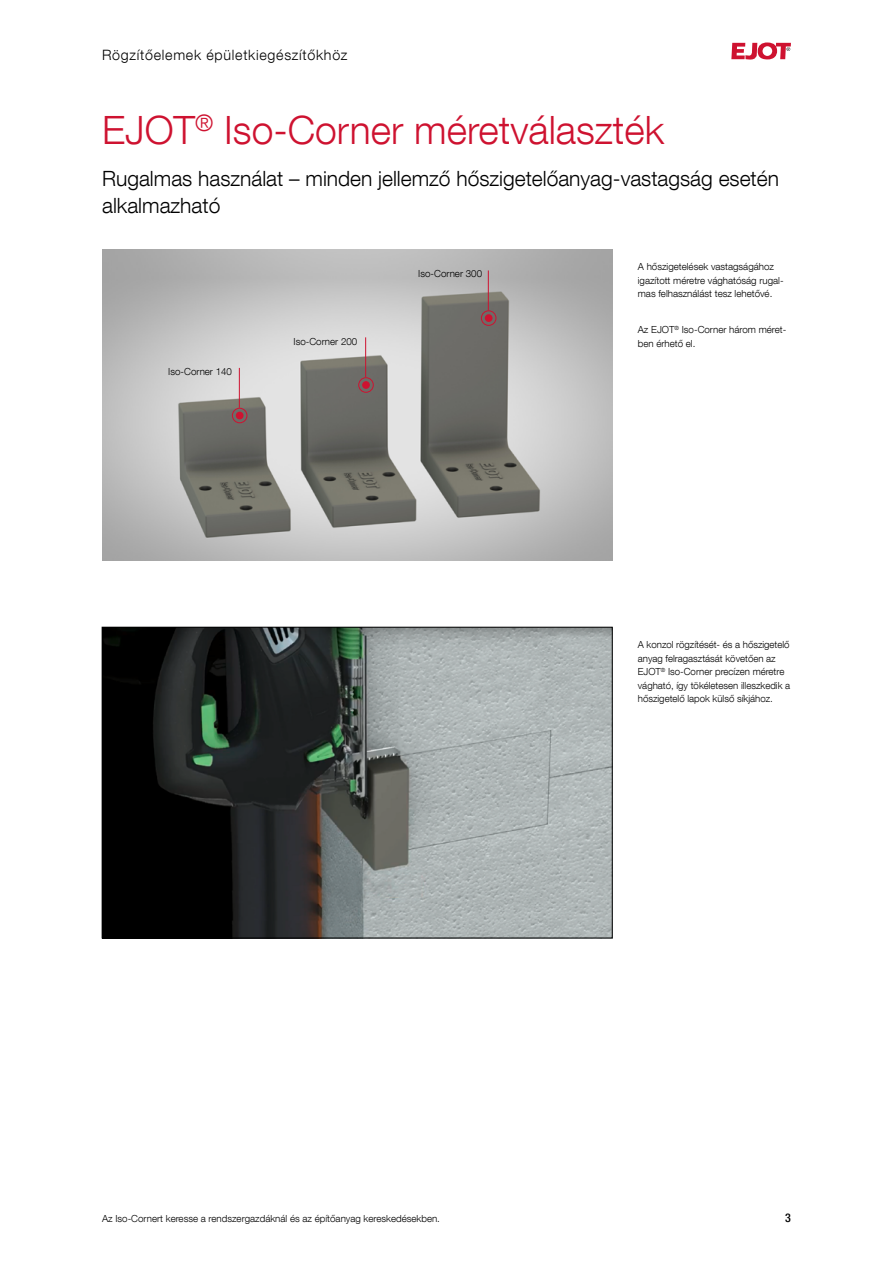
<style>
.page{position:relative;width:893px;height:1263px;background:#fff}
.page>*{position:absolute;margin:0;border:0;box-sizing:border-box;transform-origin:0 0}
.t1{font:300 39px "Helvetica Neue LT Com";color:#ce1230}
.t2{font:300 21px/27px "Helvetica Neue LT Com";color:#000}
.t3{font:300 14.25px "Helvetica Neue LT Com";letter-spacing:.05em;color:#000}
.t4{font:500 condensed 12px "Helvetica Neue LT Com";color:#000}
.t5{font:300 9.75px/13.5px "Helvetica Neue LT Com";color:#000}
</style>
<div class="page">
<svg style="left:731px;top:42px;width:60px;height:18px"></svg>
<img style="left:104px;top:629px;width:506px;height:307px">
<div style="left:102px;top:627px;width:510px;height:311px;border:1px solid #000"></div>
<img style="left:102px;top:249px;width:510px;height:311px">
<hr style="left:239px;top:368px;width:1px;height:40px;background:#ce1230">
<div style="left:232px;top:408px;width:15px;height:15px;border:1px solid #ce1230;border-radius:50%"></div>
<div style="left:236px;top:412px;width:8px;height:7px;background:#ce1230;border-radius:50%"></div>
<hr style="left:365px;top:337px;width:1px;height:40px;background:#ce1230">
<div style="left:358px;top:377px;width:16px;height:16px;border:1px solid #ce1230;border-radius:50%"></div>
<div style="left:362px;top:381px;width:8px;height:8px;background:#ce1230;border-radius:50%"></div>
<hr style="left:488px;top:270px;width:1px;height:40px;background:#ce1230">
<div style="left:481px;top:310px;width:15px;height:16px;border:1px solid #ce1230;border-radius:50%"></div>
<div style="left:485px;top:314px;width:8px;height:8px;background:#ce1230;border-radius:50%"></div>
<h3 class="t3" style="left:102px;top:46px;width:247px">Rögzítőelemek épületkiegészítőkhöz</h3>
<h1 class="t1" style="left:102px;top:106px;width:564px">EJOT<sup>®</sup> Iso-Corner méretválaszték</h1>
<h2 class="t2" style="left:102px;top:165px;width:678px">Rugalmas használat – minden jellemző hőszigetelőanyag-vastagság esetén alkalmazható</h2>
<p class="t5" style="left:168px;top:365px;width:65px">Iso-Corner 140</p>
<p class="t5" style="left:293px;top:334px;width:65px">Iso-Corner 200</p>
<p class="t5" style="left:418px;top:267px;width:65px">Iso-Corner 300</p>
<p class="t5" style="left:638px;top:260px;width:147px">A hőszigetelések vastagságához igazított méretre vághatóság rugal&shy;mas felhasználást tesz lehetővé.</p>
<p class="t5" style="left:638px;top:323px;width:150px">Az EJOT<sup>®</sup> Iso-Corner három méret&shy;ben érhető el.</p>
<p class="t5" style="left:638px;top:638px;width:154px">A konzol rögzítését- és a hőszigetelő anyag felragasztását követően az EJOT<sup>®</sup> Iso-Corner precízen méretre vágható, így tökéletesen illeszkedik a hőszigetelő lapok külső síkjához.</p>
<p class="t5" style="left:102px;top:1211px;width:339px">Az Iso-Cornert keresse a rendszergazdáknál és az építőanyag kereskedésekben.</p>
<p class="t4" style="left:785px;top:1211px;width:7px">3</p>
</div>
